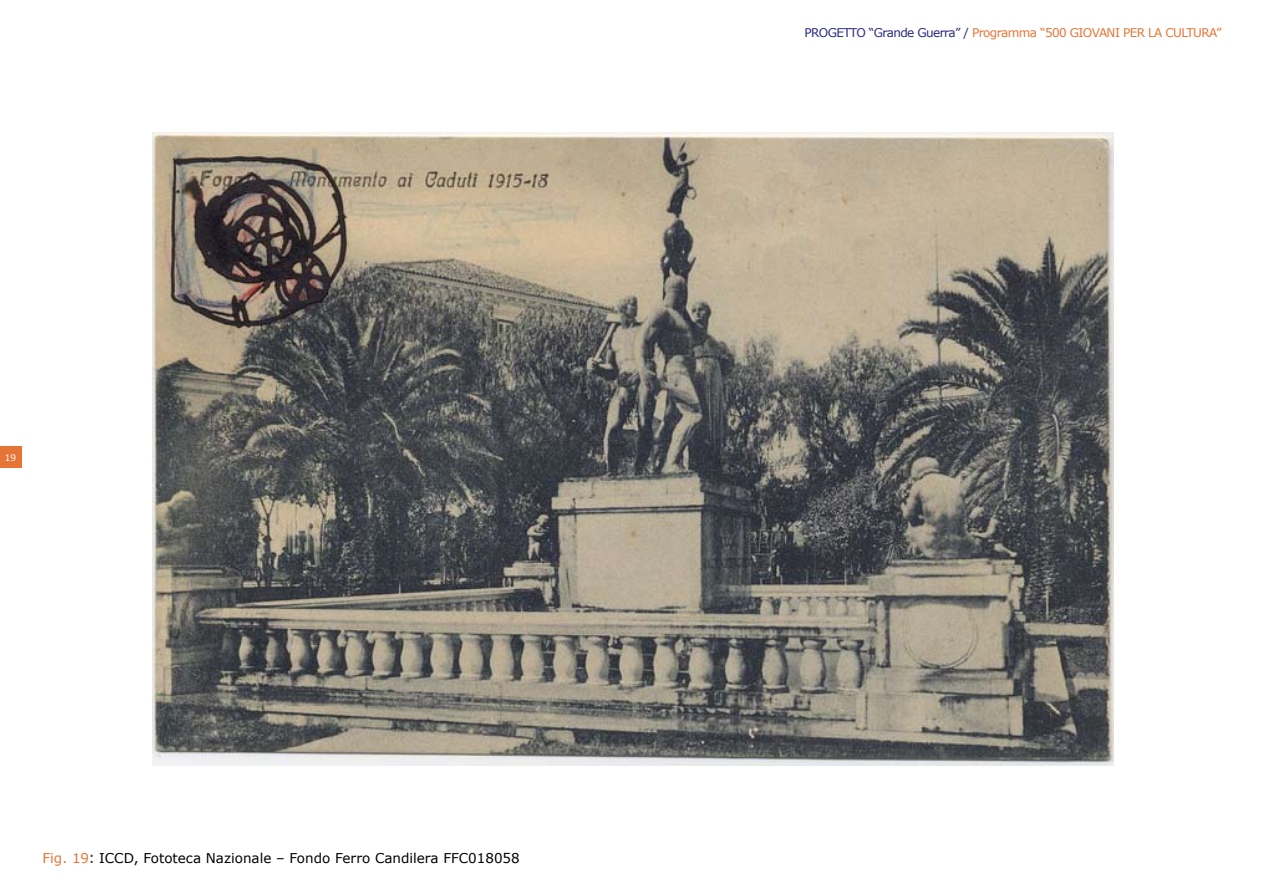
<style>
.page{position:relative;width:1263px;height:893px;background:#fff}
.page>*{position:absolute;margin:0;border:0;box-sizing:border-box;transform-origin:0 0}
.t1{font:13.5px "Verdana";color:#000}
.t2{font:12px "Verdana";letter-spacing:-.05em;color:#e67436}
.t3{font:9px "Verdana";color:#fff}
.s1{color:#e67436}
.s2{font-family:"Tahoma";font-size:15px;color:#303030}
.s3{color:#292983}
</style>
<div class="page">
<div style="left:0;top:446px;width:21px;height:22px;background:#e67436"></div>
<img style="left:153px;top:133px;width:961px;height:632px">
<p class="t3" style="left:5px;top:451px;width:13px">19</p>
<p class="t1" style="left:43px;top:849px;width:479px"><span class="s1">Fig. 19</span><span class="s2">:</span> ICCD, Fototeca Nazionale – Fondo Ferro Candilera FFC018058</p>
<p class="t2" style="left:804px;top:25px;width:418px"><span class="s3">PROGETTO “Grande Guerra” /</span> Programma “500 GIOVANI PER LA CULTURA”</p>
</div>
